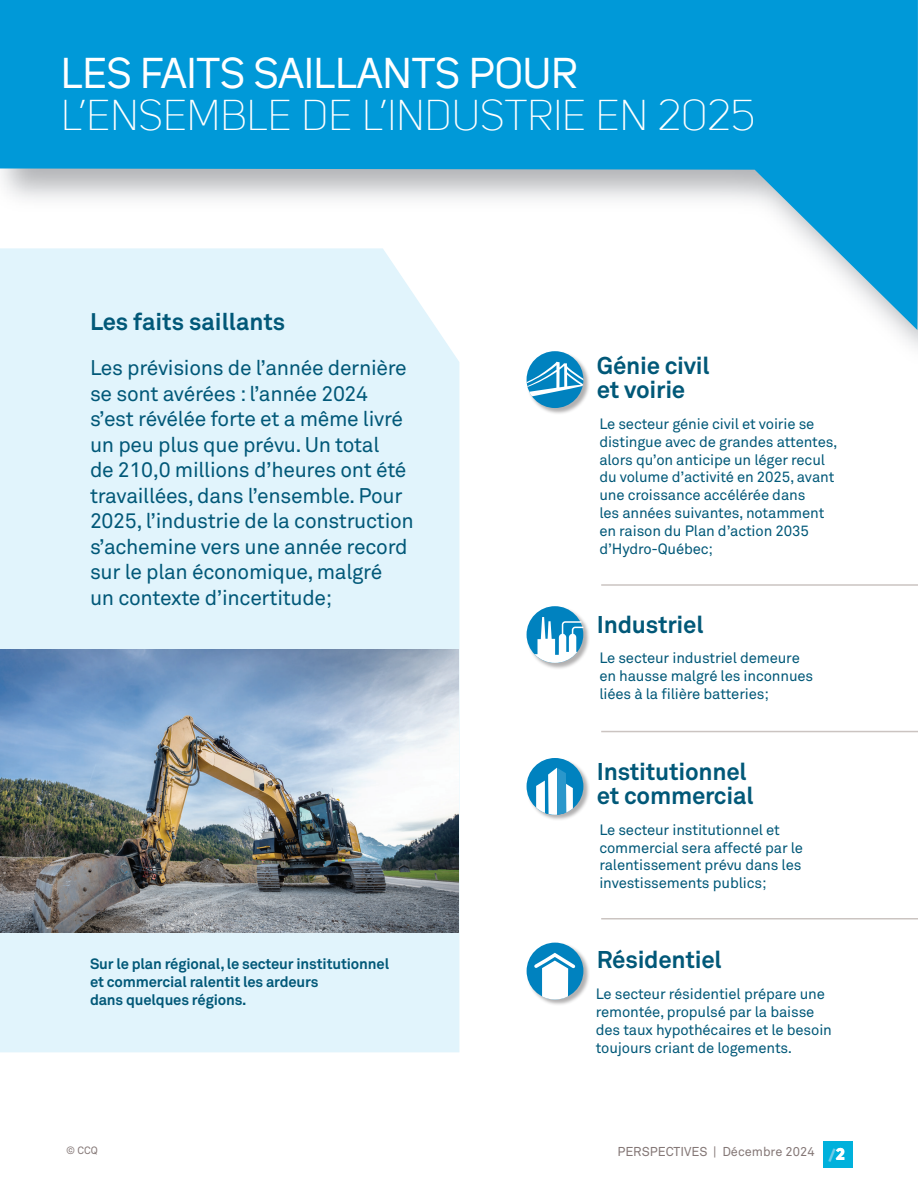
<style>
.page{position:relative;width:918px;height:1188px;background:#fff}
.page>*{position:absolute;margin:0;border:0;box-sizing:border-box;transform-origin:0 0}
.t1{font:300 42px "Uni Sans";color:#fff}
.t2{font:42px "Uni Sans";color:#fff}
.t3{font:700 24px/24px "Akkurat Pro";letter-spacing:-.01em;color:#015878}
.t4{font:700 23.7px "Akkurat Pro";color:#015878}
.t5{font:21px/25.5px "Akkurat Pro";letter-spacing:-.015em;color:#015878}
.t6{font:700 16.5px "Uni Sans";color:#73cbe8}
.t7{font:14.85px/17.9px "Akkurat Pro";letter-spacing:-.01em;color:#015878}
.t8{font:700 14.85px/17.9px "Akkurat Pro";letter-spacing:-.01em;color:#015878}
.t9{font:12.75px "Akkurat Pro";color:#847776}
.t10{font:10.5px "Akkurat Pro";color:#847776}
.s1{font-weight:800;color:#fff}
</style>
<div class="page">
<svg style="left:0;top:0;width:918px;height:330px;fill:#0099d8"></svg>
<div style="left:824px;top:1141px;width:29px;height:27px;background:#00b1dc"></div>
<div style="left:0;top:248px;width:459px;height:804px;background:#e1f4fc"></div>
<div style="left:526px;top:351px;width:64px;height:64px;background:#231f20;opacity:.35"></div>
<div style="left:527px;top:351px;width:56px;height:57px;background:#0082bf;border-radius:50%"></div>
<svg style="left:527px;top:362px;width:56px;height:38px"></svg>
<div style="left:526px;top:606px;width:64px;height:64px;background:#231f20;opacity:.35"></div>
<div style="left:527px;top:606px;width:56px;height:57px;background:#0082bf;border-radius:50%"></div>
<svg style="left:532px;top:617px;width:51px;height:46px"></svg>
<div style="left:526px;top:758px;width:64px;height:63px;background:#231f20;opacity:.35"></div>
<div style="left:527px;top:758px;width:56px;height:57px;background:#0082bf;border-radius:50%"></div>
<svg style="left:536px;top:768px;width:37px;height:47px"></svg>
<div style="left:526px;top:942px;width:64px;height:64px;background:#231f20;opacity:.35"></div>
<div style="left:527px;top:943px;width:56px;height:56px;background:#0082bf;border-radius:50%"></div>
<svg style="left:532px;top:948px;width:46px;height:52px"></svg>
<hr style="left:601px;top:584px;width:317px;height:2px;background:#cbc4c1">
<hr style="left:601px;top:731px;width:317px;height:1px;background:#cbc4c1">
<hr style="left:601px;top:918px;width:317px;height:2px;background:#cbc4c1">
<img style="left:0;top:650px;width:459px;height:282px">
<h1 class="t2" style="left:61px;top:49px;width:518px">LES FAITS SAILLANTS POUR</h1>
<h1 class="t1" style="left:61px;top:91px;width:695px">L’ENSEMBLE DE L’INDUSTRIE EN 2025</h1>
<h3 class="t4" style="left:90px;top:307px;width:197px">Les faits saillants</h3>
<p class="t5" style="left:90px;top:355px;width:325px">Les prévisions de l’année dernière se sont avérées : l’année 2024 s’est révélée forte et a même livré un peu plus que prévu. Un total<br>de 210,0 millions d’heures ont été travaillées, dans l’ensemble. Pour<br>2025, l’industrie de la construction s’achemine vers une année record sur le plan économique, malgré<br>un contexte d’incertitude;</p>
<h2 class="t3" style="left:597px;top:353px;width:114px">Génie civil et voirie</h2>
<p class="t7" style="left:599px;top:415px;width:240px">Le secteur génie civil et voirie se distingue avec de grandes attentes, alors qu’on anticipe un léger recul du volume d’activité en 2025, avant une croissance accélérée dans<br>les années suivantes, notamment en raison du Plan d’action 2035 d’Hydro-Québec;</p>
<h2 class="t3" style="left:597px;top:613px;width:108px">Industriel</h2>
<p class="t7" style="left:599px;top:649px;width:215px">Le secteur industriel demeure en hausse malgré les inconnues liées à la filière batteries;</p>
<p class="t8" style="left:90px;top:955px;width:301px">Sur le plan régional, le secteur institutionnel et commercial ralentit les ardeurs<br>dans quelques régions.</p>
<h2 class="t3" style="left:597px;top:759px;width:158px">Institutionnel et commercial</h2>
<p class="t7" style="left:599px;top:821px;width:205px">Le secteur institutionnel et commercial sera affecté par le ralentissement prévu dans les investissements publics;</p>
<h2 class="t3" style="left:597px;top:947px;width:126px">Résidentiel</h2>
<p class="t7" style="left:596px;top:985px;width:238px">Le secteur résidentiel prépare une remontée, propulsé par la baisse des taux hypothécaires et le besoin toujours criant de logements.</p>
<p class="t9" style="left:617px;top:1144px;width:199px">PERSPECTIVES | Décembre 2024</p>
<p class="t10" style="left:66px;top:1144px;width:33px">© CCQ</p>
<p class="t6" style="left:828px;top:1145px;width:18px">/<span class="s1">2</span></p>
</div>
